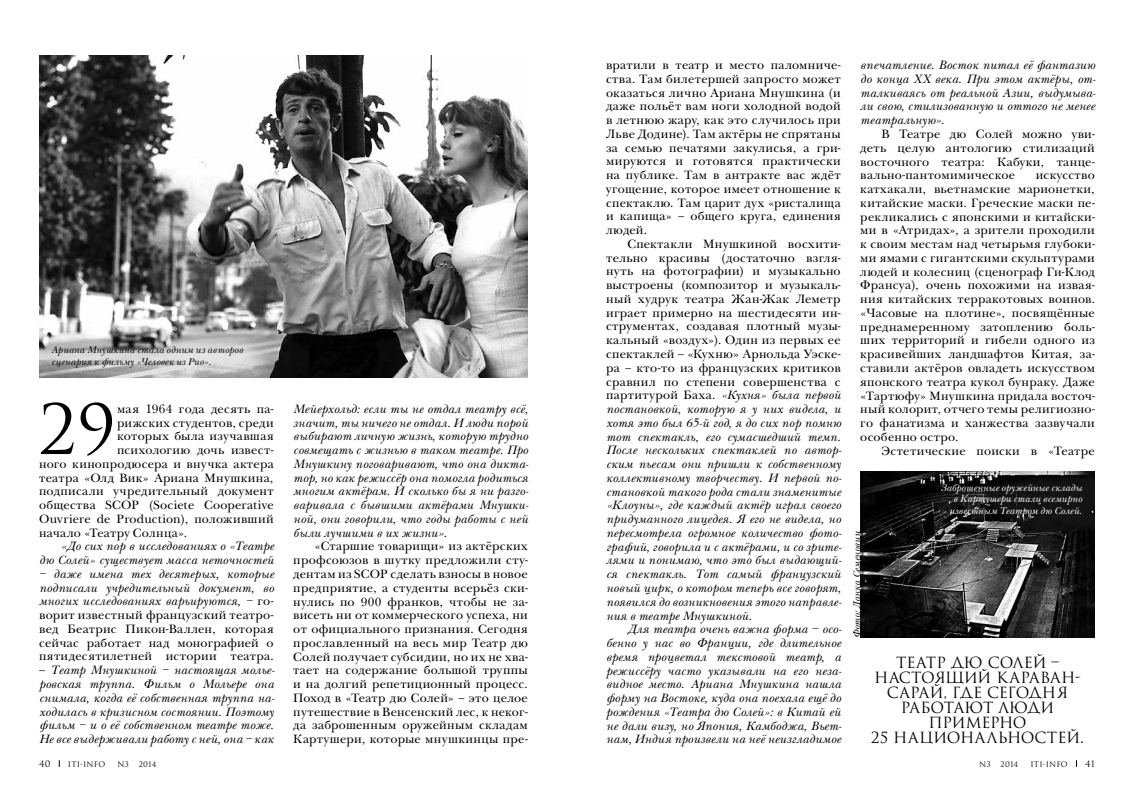
<style>
.page{position:relative;width:1134px;height:798px;background:#fff}
.page>*{position:absolute;margin:0;border:0;box-sizing:border-box;transform-origin:0 0}
.t1{font:67.25px "Romul C";color:#000}
.t2{font:15px "Romul C";letter-spacing:-.015em;color:#000}
.t3{font:15px "Romul C";letter-spacing:-.035em;color:#000}
.t4{font:15px/15px "Romul C";letter-spacing:.015em;color:#000}
.t5{font:italic 12.5px/13.8px "New Baskerville C";letter-spacing:.02em;color:#000;text-align:justify}
.t6{font:12.5px/13.8px "New Baskerville C";letter-spacing:.025em;color:#000;text-align:justify}
.t7{font:12.5px/13.8px "New Baskerville C";letter-spacing:.02em;color:#000;text-align:justify}
.t8{font:italic 10px/11.2px "New Baskerville C";letter-spacing:.02em;color:#000}
.t9{font:italic 10px/11.2px "New Baskerville C";letter-spacing:.02em;color:#fff;text-align:right}
.t10{font:8.75px "Romul C";color:#000}
.t11{font:7.5px "Romul C";letter-spacing:.02em;color:#000}
.s1{font-style:italic}
.s2{font-style:normal}
</style>
<div class="page">
<img style="left:39px;top:55px;width:489px;height:322px">
<img style="left:860px;top:471px;width:235px;height:166px">
<p class="t8" style="left:51px;top:344px;width:193px">Ариана Мнушкина стала одним из авторов сценария к фильму «Человек из Рио».</p>
<h1 class="t1" style="left:39px;top:390px;width:79px">29</h1>
<p class="t6" style="left:117px;top:402px;width:158px">мая 1964 года десять па-</p>
<p class="t6" style="left:117px;top:415px;width:158px">рижских студентов, среди</p>
<p class="t6" style="left:117px;top:429px;width:158px">которых была изучавшая</p>
<p class="t6" style="left:117px;top:443px;width:158px">психологию дочь извест-</p>
<p class="t6" style="left:39px;top:457px;width:236px">ного кинопродюсера и внучка актера</p>
<p class="t6" style="left:39px;top:470px;width:236px">театра «Олд Вик» Ариана Мнушкина,</p>
<p class="t6" style="left:39px;top:484px;width:236px">подписали учредительный документ</p>
<p class="t6" style="left:39px;top:498px;width:236px">общества SCOP (Societe Cooperative</p>
<p class="t6" style="left:39px;top:512px;width:236px">Ouvriere de Production), положивший</p>
<p class="t6" style="left:39px;top:525px;width:150px">начало «Театру Солнца».</p>
<p class="t5" style="left:39px;top:539px;width:236px;text-align:right">«До сих пор в исследованиях о «Театре<br>дю Солей» существует масса неточностей</p>
<p class="t7" style="left:39px;top:567px;width:236px"><span class="s1">– даже имена тех десятерых, которые подписали учредительный документ, во многих исследованиях варьируются, –</span> го&shy;ворит известный французский театро&shy;вед Беатрис Пикон-Валлен, которая сейчас работает над монографией о пятидесятилетней истории театра.</p>
<p class="t5" style="left:39px;top:663px;width:237px"><span class="s2">–</span> Театр Мнушкиной – настоящая молье&shy;ровская труппа. Фильм о Мольере она снимала, когда её собственная труппа на&shy;ходилась в кризисном состоянии. Поэтому фильм – и о её собственном театре тоже.<br>Не все выдерживали работу с ней, она – как</p>
<p class="t5" style="left:293px;top:402px;width:237px">Мейерхольд: если ты не отдал театру всё, значит, ты ничего не отдал. И люди порой выбирают личную жизнь, которую трудно совмещать с жизнью в таком театре. Про Мнушкину поговаривают, что она дикта&shy;тор, но как режиссёр она помогла родиться многим актёрам. И сколько бы я ни разго&shy;варивала с бывшими актёрами Мнушки&shy;ной, они говорили, что годы работы с ней были лучшими в их жизни».</p>
<p class="t6" style="left:293px;top:539px;width:236px;text-indent:21px">«Старшие товарищи» из актёрских профсоюзов в шутку предложили сту&shy;дентам из SCOP сделать взносы в новое предприятие, а студенты всерьёз ски&shy;нулись по 900 франков, чтобы не за&shy;висеть ни от коммерческого успеха, ни от официального признания. Сегодня прославленный на весь мир Театр дю Солей получает субсидии, но их не хва&shy;тает на содержание большой труппы и на долгий репетиционный процесс.<br>Поход в «Театр дю Солей» – это целое путешествие в Венсенский лес, к неког&shy;да заброшенным оружейным складам Картушери, которые мнушкинцы пре-</p>
<p class="t6" style="left:606px;top:58px;width:236px">вратили в театр и место паломниче&shy;ства. Там билетершей запросто может оказаться лично Ариана Мнушкина (и даже польёт вам ноги холодной водой в летнюю жару, как это случилось при Льве Додине). Там актёры не спрятаны за семью печатями закулисья, а гри&shy;мируются и готовятся практически на публике. Там в антракте вас ждёт угощение, которое имеет отношение к спектаклю. Там царит дух «ристалища и капища» – общего круга, единения людей.</p>
<p class="t5" style="left:606px;top:237px;width:237px;text-indent:21px"><span class="s2">Спектакли Мнушкиной восхити&shy;тельно красивы (достаточно взгля&shy;нуть на фотографии) и музыкально выстроены (композитор и музыкаль&shy;ный худрук театра Жан-Жак Леметр играет примерно на шестидесяти ин&shy;струментах, создавая плотный музы&shy;кальный «воздух»). Один из первых ее спектаклей – «Кухню» Арнольда Уэске&shy;ра – кто-то из французских критиков сравнил по степени совершенства с партитурой Баха.</span> «Кухня» была первой постановкой, которую я у них видела, и хотя это был 65-й год, я до сих пор помню тот спектакль, его сумасшедший темп.<br>После нескольких спектаклей по автор&shy;ским пьесам они пришли к собственному коллективному творчеству. И первой по&shy;становкой такого рода стали знаменитые «Клоуны», где каждый актёр играл своего придуманного лицедея. Я его не видела, но пересмотрела огромное количество фото&shy;графий, говорила и с актёрами, и со зрите&shy;лями и понимаю, что это был выдающий&shy;ся спектакль. Тот самый французский новый цирк, о котором теперь все говорят, появился до возникновения этого направле&shy;ния в театре Мнушкиной.</p>
<p class="t5" style="left:606px;top:622px;width:237px;text-indent:21px">Для театра очень важна форма – осо&shy;бенно у нас во Франции, где длительное время процветал текстовой театр, а режиссёру часто указывали на его неза&shy;видное место. Ариана Мнушкина нашла форму на Востоке, куда она поехала ещё до рождения «Театра дю Солей»: в Китай ей не дали визу, но Япония, Камбоджа, Вьет&shy;нам, Индия произвели на неё неизгладимое</p>
<p class="t5" style="left:860px;top:58px;width:237px">впечатление. Восток питал её фантазию до конца ХХ века. При этом актёры, от&shy;талкиваясь от реальной Азии, выдумыва&shy;ли свою, стилизованную и оттого не менее театральную».</p>
<p class="t6" style="left:860px;top:127px;width:236px;text-indent:21px">В Театре дю Солей можно уви&shy;деть целую антологию стилизаций восточного театра: Кабуки, танце&shy;вально-пантомимическое</p>
<p class="t6" style="left:860px;top:168px;width:236px;text-indent:176px">искусство катхакали, вьетнамские марионетки, китайские маски. Греческие маски пе&shy;рекликались с японскими и китайски&shy;ми в «Атридах», а зрители проходили к своим местам над четырьмя глубоки&shy;ми ямами с гигантскими скульптурами людей и колесниц (сценограф Ги-Клод Франсуа), очень похожими на извая&shy;ния китайских терракотовых воинов. «Часовые на плотине», посвящённые преднамеренному затоплению боль&shy;ших территорий и гибели одного из красивейших ландшафтов Китая, за&shy;ставили актёров овладеть искусством японского театра кукол бунраку. Даже «Тартюфу» Мнушкина придала восточ&shy;ный колорит, отчего темы религиозно&shy;го фанатизма и ханжества зазвучали особенно остро.</p>
<p class="t6" style="left:881px;top:443px;width:215px">Эстетические поиски в «Театре</p>
<p class="t8" style="left:851px;top:638px;width:108px;rotate:-90deg">Фото: Данка Семеновиц</p>
<p class="t9" style="left:941px;top:482px;width:143px">Заброшенные оружейные склады в Картушери стали всемирно известным Театром дю Солей.</p>
<p class="t4" style="left:874px;top:655px;width:187px;text-indent:22px">Театр дю Солей – наст</p>
<p class="t2" style="left:921px;top:668px;width:161px">оящий Караван-</p>
<p class="t3" style="left:887px;top:683px;width:183px">сарай, где сегодня</p>
<p class="t2" style="left:901px;top:698px;width:155px">работают люди</p>
<p class="t3" style="left:928px;top:713px;width:100px">примерно</p>
<p class="t2" style="left:871px;top:728px;width:214px">25 национальностей.</p>
<p class="t10" style="left:39px;top:758px;width:13px">40</p>
<p class="t11" style="left:68px;top:759px;width:39px">ITI-INFO</p>
<p class="t11" style="left:117px;top:759px;width:13px">N3</p>
<p class="t11" style="left:139px;top:759px;width:19px">2014</p>
<p class="t11" style="left:979px;top:759px;width:13px">N3</p>
<p class="t11" style="left:1000px;top:759px;width:19px">2014</p>
<p class="t11" style="left:1030px;top:759px;width:39px">ITI-INFO</p>
<p class="t10" style="left:1085px;top:758px;width:11px">41</p>
</div>
